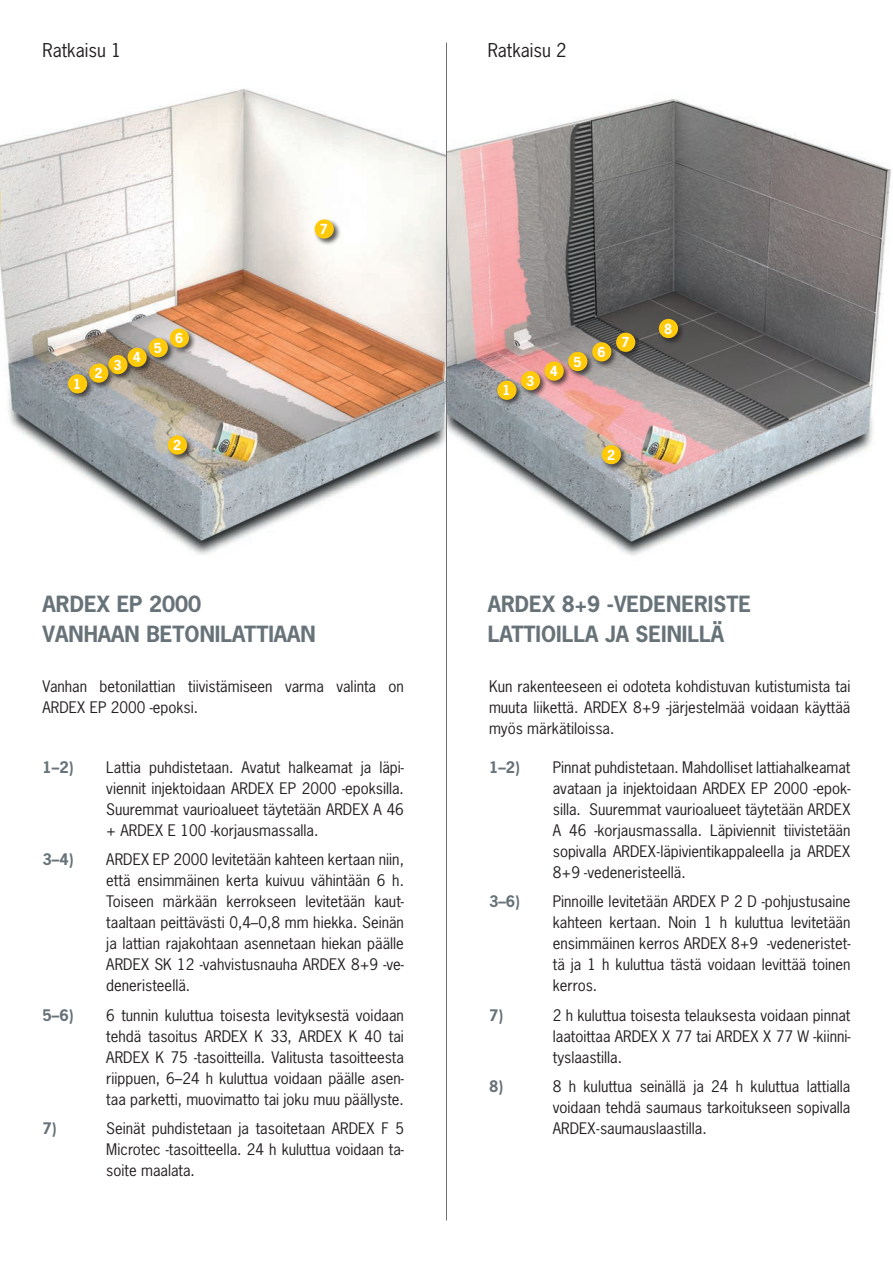
<style>
.page{position:relative;width:893px;height:1263px;background:#fff}
.page>*{position:absolute;margin:0;border:0;box-sizing:border-box;transform-origin:0 0}
.t1{font:700 21px/30px "News Gothic Std";color:#677379}
.t2{font:18px "News Gothic Std";color:#231f20}
.t3{font:15px/21px "News Gothic Std";color:#231f20;text-align:justify}
.t4{font:700 15px "News Gothic Std";color:#677379}
.t5{font:700 13.05px "News Gothic Std";color:#fff}
</style>
<div class="page">
<img style="left:1px;top:42px;width:446px;height:513px">
<img style="left:447px;top:99px;width:444px;height:457px">
<img style="left:0;top:0;width:1px;height:488px">
<hr style="left:446px;top:43px;width:1px;height:1177px;background:#717074">
<div style="left:66px;top:372px;width:29px;height:29px;background:#231f20;opacity:.75"></div>
<div style="left:68px;top:374px;width:19px;height:19px;background:#feca0a;border-radius:50%"></div>
<div style="left:107px;top:353px;width:28px;height:29px;background:#231f20;opacity:.75"></div>
<div style="left:108px;top:355px;width:20px;height:19px;background:#feca0a;border-radius:50%"></div>
<div style="left:126px;top:346px;width:28px;height:29px;background:#231f20;opacity:.75"></div>
<div style="left:128px;top:348px;width:19px;height:19px;background:#feca0a;border-radius:50%"></div>
<div style="left:87px;top:362px;width:29px;height:28px;background:#231f20;opacity:.75"></div>
<div style="left:89px;top:363px;width:19px;height:20px;background:#feca0a;border-radius:50%"></div>
<div style="left:147px;top:336px;width:29px;height:29px;background:#231f20;opacity:.75"></div>
<div style="left:149px;top:338px;width:19px;height:19px;background:#feca0a;border-radius:50%"></div>
<div style="left:168px;top:327px;width:29px;height:28px;background:#231f20;opacity:.75"></div>
<div style="left:170px;top:328px;width:19px;height:20px;background:#feca0a;border-radius:50%"></div>
<div style="left:313px;top:218px;width:29px;height:28px;background:#231f20;opacity:.75"></div>
<div style="left:315px;top:219px;width:19px;height:20px;background:#feca0a;border-radius:50%"></div>
<div style="left:166px;top:434px;width:29px;height:28px;background:#231f20;opacity:.75"></div>
<div style="left:168px;top:435px;width:19px;height:20px;background:#feca0a;border-radius:50%"></div>
<div style="left:496px;top:379px;width:28px;height:29px;background:#231f20;opacity:.75"></div>
<div style="left:497px;top:381px;width:19px;height:19px;background:#feca0a;border-radius:50%"></div>
<div style="left:600px;top:443px;width:29px;height:29px;background:#231f20;opacity:.75"></div>
<div style="left:602px;top:445px;width:19px;height:19px;background:#feca0a;border-radius:50%"></div>
<div style="left:519px;top:369px;width:29px;height:29px;background:#231f20;opacity:.75"></div>
<div style="left:521px;top:371px;width:19px;height:19px;background:#feca0a;border-radius:50%"></div>
<div style="left:543px;top:360px;width:28px;height:28px;background:#231f20;opacity:.75"></div>
<div style="left:545px;top:361px;width:19px;height:20px;background:#feca0a;border-radius:50%"></div>
<div style="left:566px;top:350px;width:29px;height:29px;background:#231f20;opacity:.75"></div>
<div style="left:568px;top:352px;width:19px;height:19px;background:#feca0a;border-radius:50%"></div>
<div style="left:590px;top:341px;width:29px;height:28px;background:#231f20;opacity:.75"></div>
<div style="left:592px;top:342px;width:19px;height:19px;background:#feca0a;border-radius:50%"></div>
<div style="left:614px;top:331px;width:29px;height:29px;background:#231f20;opacity:.75"></div>
<div style="left:616px;top:333px;width:19px;height:19px;background:#feca0a;border-radius:50%"></div>
<div style="left:657px;top:317px;width:29px;height:29px;background:#231f20;opacity:.75"></div>
<div style="left:659px;top:319px;width:19px;height:19px;background:#feca0a;border-radius:50%"></div>
<p class="t2" style="left:43px;top:38px;width:80px">Ratkaisu 1</p>
<p class="t2" style="left:488px;top:38px;width:80px">Ratkaisu 2</p>
<p class="t5" style="left:320px;top:220px;width:10px">7</p>
<p class="t5" style="left:73px;top:375px;width:10px">1</p>
<p class="t5" style="left:94px;top:365px;width:10px">2</p>
<p class="t5" style="left:114px;top:356px;width:10px">3</p>
<p class="t5" style="left:133px;top:349px;width:10px">4</p>
<p class="t5" style="left:154px;top:339px;width:10px">5</p>
<p class="t5" style="left:175px;top:330px;width:10px">6</p>
<p class="t5" style="left:503px;top:382px;width:10px">1</p>
<p class="t5" style="left:526px;top:372px;width:10px">3</p>
<p class="t5" style="left:550px;top:363px;width:10px">4</p>
<p class="t5" style="left:573px;top:353px;width:10px">5</p>
<p class="t5" style="left:597px;top:343px;width:10px">6</p>
<p class="t5" style="left:621px;top:334px;width:10px">7</p>
<p class="t5" style="left:664px;top:320px;width:10px">8</p>
<p class="t5" style="left:173px;top:436px;width:10px">2</p>
<p class="t5" style="left:607px;top:446px;width:10px">2</p>
<h1 class="t1" style="left:43px;top:588px;width:275px">ARDEX EP 2000<br>VANHAAN BETONILATTIAAN</h1>
<p class="t3" style="left:43px;top:676px;width:363px">Vanhan betonilattian tiivistämiseen varma valinta on<br>ARDEX EP 2000 -epoksi.</p>
<p class="t4" style="left:43px;top:757px;width:33px">1–2)</p>
<p class="t4" style="left:43px;top:850px;width:33px">3–4)</p>
<p class="t4" style="left:43px;top:1005px;width:33px">5–6)</p>
<p class="t4" style="left:43px;top:1119px;width:16px">7)</p>
<p class="t3" style="left:106px;top:757px;width:299px">Lattia puhdistetaan. Avatut halkeamat ja läpi&shy;viennit injektoidaan ARDEX EP 2000 -epoksilla.<br>Suuremmat vaurioalueet täytetään ARDEX A 46 + ARDEX E 100 -korjausmassalla.</p>
<p class="t3" style="left:106px;top:849px;width:299px">ARDEX EP 2000 levitetään kahteen kertaan niin, että ensimmäinen kerta kuivuu vähintään 6 h.<br>Toiseen märkään kerrokseen levitetään kaut&shy;taaltaan peittävästi 0,4–0,8 mm hiekka. Seinän ja lattian rajakohtaan asennetaan hiekan päälle ARDEX SK 12 -vahvistusnauha ARDEX 8+9 -ve&shy;deneristeellä.</p>
<p class="t3" style="left:106px;top:1005px;width:299px">6 tunnin kuluttua toisesta levityksestä voidaan tehdä tasoitus ARDEX K 33, ARDEX K 40 tai ARDEX K 75 -tasoitteilla. Valitusta tasoitteesta riippuen, 6–24 h kuluttua voidaan päälle asen&shy;taa parketti, muovimatto tai joku muu päällyste.</p>
<p class="t3" style="left:106px;top:1118px;width:299px">Seinät puhdistetaan ja tasoitetaan ARDEX F 5<br>Microtec -tasoitteella. 24 h kuluttua voidaan ta&shy;soite maalata.</p>
<h1 class="t1" style="left:488px;top:588px;width:265px">ARDEX 8+9 -VEDENERISTE<br>LATTIOILLA JA SEINILLÄ</h1>
<p class="t3" style="left:489px;top:676px;width:363px">Kun rakenteeseen ei odoteta kohdistuvan kutistumista tai muuta liikettä. ARDEX 8+9 -järjestelmää voidaan käyttää myös märkätiloissa.</p>
<p class="t3" style="left:553px;top:757px;width:299px">Pinnat puhdistetaan. Mahdolliset lattiahalkeamat avataan ja injektoidaan ARDEX EP 2000 -epok&shy;silla. Suuremmat vaurioalueet täytetään ARDEX A 46 -korjausmassalla. Läpiviennit tiivistetään sopivalla ARDEX-läpivientikappaleella ja ARDEX 8+9 -vedeneristeellä.</p>
<p class="t3" style="left:553px;top:891px;width:299px">Pinnoille levitetään ARDEX P 2 D -pohjustusaine kahteen kertaan. Noin 1 h kuluttua levitetään ensimmäinen kerros ARDEX 8+9 -vedeneristet&shy;tä ja 1 h kuluttua tästä voidaan levittää toinen kerros.</p>
<p class="t3" style="left:553px;top:1005px;width:299px">2 h kuluttua toisesta telauksesta voidaan pinnat laatoittaa ARDEX X 77 tai ARDEX X 77 W -kiinni&shy;tyslaastilla.</p>
<p class="t3" style="left:553px;top:1076px;width:299px">8 h kuluttua seinällä ja 24 h kuluttua lattialla voidaan tehdä saumaus tarkoitukseen sopivalla ARDEX-saumauslaastilla.</p>
<p class="t4" style="left:489px;top:757px;width:33px">1–2)</p>
<p class="t4" style="left:489px;top:892px;width:33px">3–6)</p>
<p class="t4" style="left:489px;top:1005px;width:16px">7)</p>
<p class="t4" style="left:489px;top:1077px;width:16px">8)</p>
</div>
